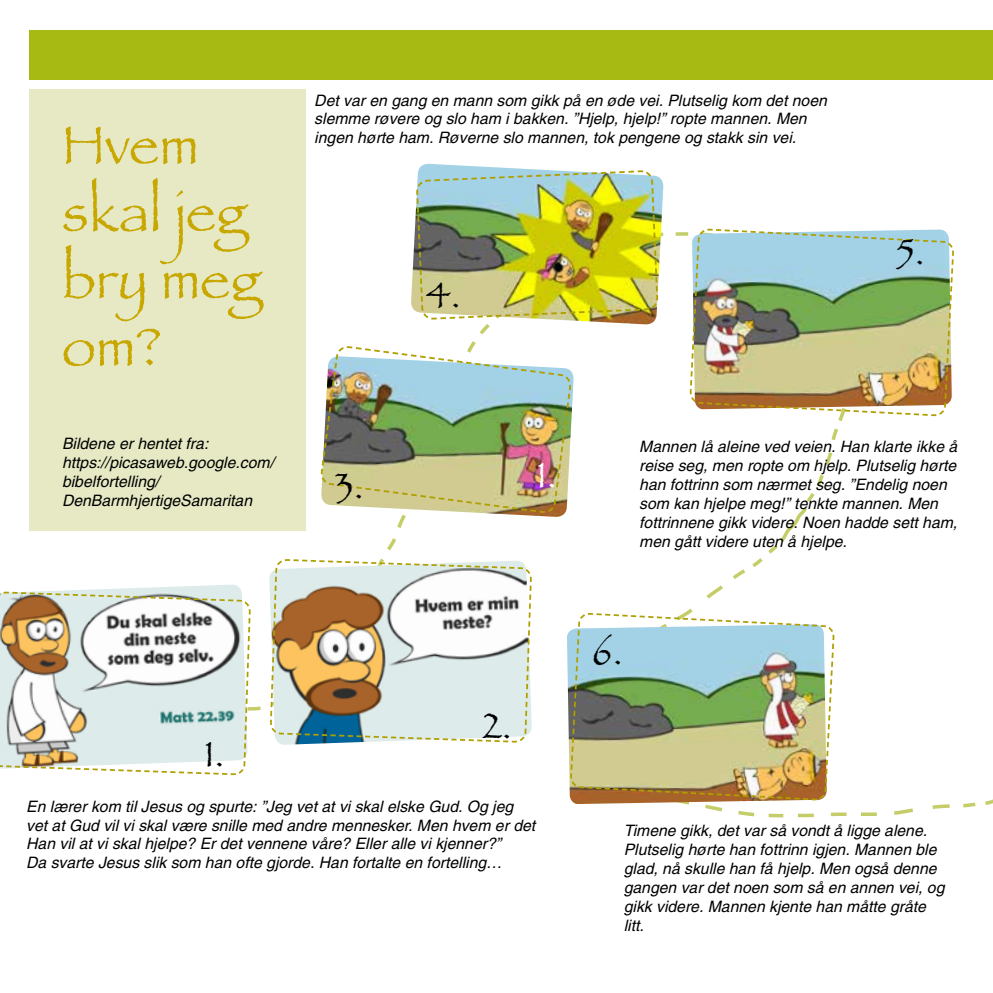
<style>
.page{position:relative;width:993px;height:993px;background:#fff}
.page>*{position:absolute;margin:0;border:0;box-sizing:border-box;transform-origin:0 0}
.t1{font:56px/67.2px "Papyrus";color:#c8a800}
.t2{font:37.27px "Papyrus";color:#000}
.t3{font:37.27px "Papyrus";color:#fff}
.t4{font:italic 15.75px/18.9px "Helvetica";color:#000}
</style>
<div class="page">
<div style="left:30px;top:30px;width:962px;height:49px;background:#a7ba13"></div>
<div style="left:30px;top:89px;width:276px;height:442px;background:#e6e9c4"></div>
<svg style="left:269px;top:514px;width:263px;height:231px"></svg>
<img style="left:688px;top:228px;width:266px;height:237px">
<img style="left:569px;top:558px;width:266px;height:260px">
<img style="left:320px;top:346px;width:251px;height:168px">
<img style="left:411px;top:176px;width:252px;height:135px">
<img style="left:415px;top:163px;width:243px;height:228px">
<svg style="left:0;top:501px;width:251px;height:275px"></svg>
<h1 class="t1" style="left:62px;top:110px;width:199px">Hvem skal jeg bry meg om?</h1>
<p class="t4" style="left:62px;top:434px;width:213px">Bildene er hentet fra: https://picasaweb.google.com/ bibelfortelling/<br>DenBarmhjertigeSamaritan</p>
<h2 class="t2" style="left:205px;top:731px;width:21px">1.</h2>
<p class="t4" style="left:314px;top:90px;width:514px">Det var en gang en mann som gikk på en øde vei. Plutselig kom det noen slemme røvere og slo ham i bakken. ”Hjelp, hjelp!” ropte mannen. Men ingen hørte ham. Røverne slo mannen, tok pengene og stakk sin vei.</p>
<h2 class="t2" style="left:426px;top:273px;width:36px">4.</h2>
<h2 class="t2" style="left:895px;top:230px;width:30px">5.</h2>
<h2 class="t2" style="left:335px;top:463px;width:30px">3.</h2>
<h2 class="t3" style="left:537px;top:452px;width:21px">1.</h2>
<h2 class="t2" style="left:482px;top:703px;width:31px">2.</h2>
<p class="t4" style="left:639px;top:437px;width:319px">Mannen lå aleine ved veien. Han klarte ikke å reise seg, men ropte om hjelp. Plutselig hørte han fottrinn som nærmet seg. ”Endelig noen som kan hjelpe meg!” tenkte mannen. Men fottrinnene gikk videre. Noen hadde sett ham, men gått videre uten å hjelpe.</p>
<h2 class="t2" style="left:592px;top:628px;width:32px">6.</h2>
<p class="t4" style="left:26px;top:796px;width:510px">En lærer kom til Jesus og spurte: ”Jeg vet at vi skal elske Gud. Og jeg vet at Gud vil vi skal være snille med andre mennesker. Men hvem er det Han vil at vi skal hjelpe? Er det vennene våre? Eller alle vi kjenner?”<br>Da svarte Jesus slik som han ofte gjorde. Han fortalte en fortelling…</p>
<p class="t4" style="left:623px;top:820px;width:322px">Timene gikk, det var så vondt å ligge alene.<br>Plutselig hørte han fottrinn igjen. Mannen ble glad, nå skulle han få hjelp. Men også denne gangen var det noen som så en annen vei, og gikk videre. Mannen kjente han måtte gråte litt.</p>
</div>
